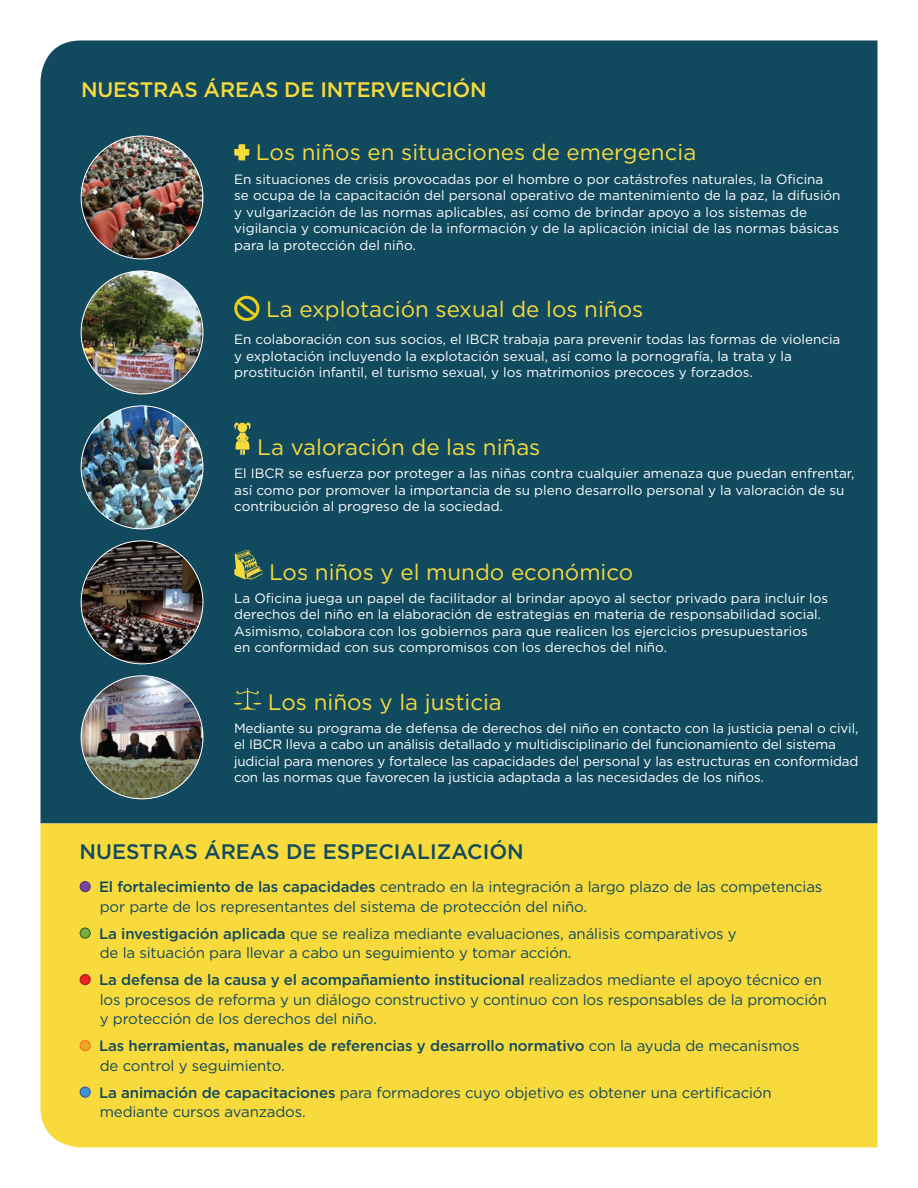
<style>
.page{position:relative;width:918px;height:1188px;background:#fff}
.page>*{position:absolute;margin:0;border:0;box-sizing:border-box;transform-origin:0 0}
.t1{font:22.35px "Gotham";color:#f8da3d}
.t2{font:500 21px "Gotham";color:#114a5f}
.t3{font:500 21px "Gotham";letter-spacing:-.01em;color:#f8da3d}
.t4{font:15px/19.5px "Gotham";letter-spacing:-.01em;color:#114a5f}
.t5{font:500 15px/19.5px "Gotham";letter-spacing:-.01em;color:#114a5f}
.t6{font:13.5px/16.5px "Gotham";color:#fff}
.s1{font-weight:500}
.s2{font-weight:400}
</style>
<div class="page">
<div style="left:40px;top:40px;width:838px;height:784px;background:#114a5f"></div>
<div style="left:40px;top:824px;width:838px;height:324px;background:#f8da3d"></div>
<svg style="left:234px;top:144px;width:15px;height:16px"></svg>
<div style="left:234px;top:296px;width:25px;height:25px;border:3px solid #eacf1a;border-radius:50%"></div>
<svg style="left:233px;top:297px;width:26px;height:23px"></svg>
<svg style="left:234px;top:422px;width:17px;height:33px"></svg>
<svg style="left:234px;top:550px;width:28px;height:30px"></svg>
<svg style="left:234px;top:688px;width:28px;height:22px"></svg>
<div style="left:80px;top:882px;width:10px;height:10px;background:#704a9e;border-radius:50%"></div>
<div style="left:80px;top:881px;width:11px;height:11px;border:1px solid #623078;border-radius:50%"></div>
<div style="left:80px;top:928px;width:10px;height:10px;background:#7dac40;border-radius:50%"></div>
<div style="left:80px;top:928px;width:11px;height:11px;border:1px solid #326330;border-radius:50%"></div>
<div style="left:80px;top:975px;width:10px;height:10px;background:#ed2124;border-radius:50%"></div>
<div style="left:80px;top:974px;width:11px;height:11px;border:1px solid #aa1e22;border-radius:50%"></div>
<div style="left:80px;top:1041px;width:10px;height:10px;background:#e7aa22;border-radius:50%"></div>
<div style="left:80px;top:1040px;width:11px;height:11px;border:1px solid #f36f21;border-radius:50%"></div>
<div style="left:80px;top:1087px;width:10px;height:10px;background:#3a96d2;border-radius:50%"></div>
<div style="left:80px;top:1087px;width:11px;height:11px;border:1px solid #4c52a3;border-radius:50%"></div>
<img style="left:81px;top:136px;width:121px;height:123px">
<img style="left:81px;top:271px;width:122px;height:123px">
<img style="left:81px;top:406px;width:122px;height:123px">
<img style="left:81px;top:541px;width:122px;height:123px">
<img style="left:81px;top:676px;width:122px;height:123px">
<h2 class="t3" style="left:81px;top:76px;width:407px">NUESTRAS ÁREAS DE INTERVENCIÓN</h2>
<h1 class="t1" style="left:256px;top:138px;width:442px">Los niños en situaciones de emergencia</h1>
<p class="t6" style="left:234px;top:170px;width:608px">En situaciones de crisis provocadas por el hombre o por catástrofes naturales, la Oficina se ocupa de la capacitación del personal operativo de mantenimiento de la paz, la difusión y vulgarización de las normas aplicables, así como de brindar apoyo a los sistemas de vigilancia y comunicación de la información y de la aplicación inicial de las normas básicas para la protección del niño.</p>
<h1 class="t1" style="left:266px;top:294px;width:379px">La explotación sexual de los niños</h1>
<p class="t6" style="left:234px;top:331px;width:608px">En colaboración con sus socios, el IBCR trabaja para prevenir todas las formas de violencia y explotación incluyendo la explotación sexual, así como la pornografía, la trata y la prostitución infantil, el turismo sexual, y los matrimonios precoces y forzados.</p>
<h1 class="t1" style="left:257px;top:433px;width:285px">La valoración de las niñas</h1>
<p class="t6" style="left:234px;top:465px;width:622px">El IBCR se esfuerza por proteger a las niñas contra cualquier amenaza que puedan enfrentar, así como por promover la importancia de su pleno desarrollo personal y la valoración de su contribución al progreso de la sociedad.</p>
<h1 class="t1" style="left:269px;top:557px;width:366px">Los niños y el mundo económico</h1>
<p class="t6" style="left:234px;top:590px;width:595px">La Oficina juega un papel de facilitador al brindar apoyo al sector privado para incluir los derechos del niño en la elaboración de estrategias en materia de responsabilidad social.<br>Asimismo, colabora con los gobiernos para que realicen los ejercicios presupuestarios<br>en conformidad con sus compromisos con los derechos del niño.</p>
<h1 class="t1" style="left:268px;top:687px;width:235px">Los niños y la justicia</h1>
<p class="t6" style="left:234px;top:720px;width:626px">Mediante su programa de defensa de derechos del niño en contacto con la justicia penal o civil, el IBCR lleva a cabo un análisis detallado y multidisciplinario del funcionamiento del sistema judicial para menores y fortalece las capacidades del personal y las estructuras en conformidad con las normas que favorecen la justicia adaptada a las necesidades de los niños.</p>
<h2 class="t2" style="left:80px;top:838px;width:446px">NUESTRAS ÁREAS DE ESPECIALIZACIÓN</h2>
<p class="t4" style="left:99px;top:877px;width:725px"><span class="s1">El fortalecimiento de las capacidades</span> centrado en la integración a largo plazo de las competencias por parte de los representantes del sistema de protección del niño.</p>
<p class="t4" style="left:99px;top:923px;width:639px"><span class="s1">La investigación aplicada</span> que se realiza mediante evaluaciones, análisis comparativos y de la situación para llevar a cabo un seguimiento y tomar acción.</p>
<p class="t4" style="left:99px;top:970px;width:729px"><span class="s1">La defensa de la causa y el acompañamiento institucional</span> realizados mediante el apoyo técnico en los procesos de reforma y un diálogo constructivo y continuo con los responsables de la promoción y protección de los derechos del niño.</p>
<p class="t5" style="left:99px;top:1036px;width:702px">Las herramientas, manuales de referencias y desarrollo normativo <span class="s2">con la ayuda de mecanismos de control y seguimiento.</span></p>
<p class="t4" style="left:99px;top:1082px;width:674px"><span class="s1">La animación de capacitaciones</span> para formadores cuyo objetivo es obtener una certificación mediante cursos avanzados.</p>
</div>
